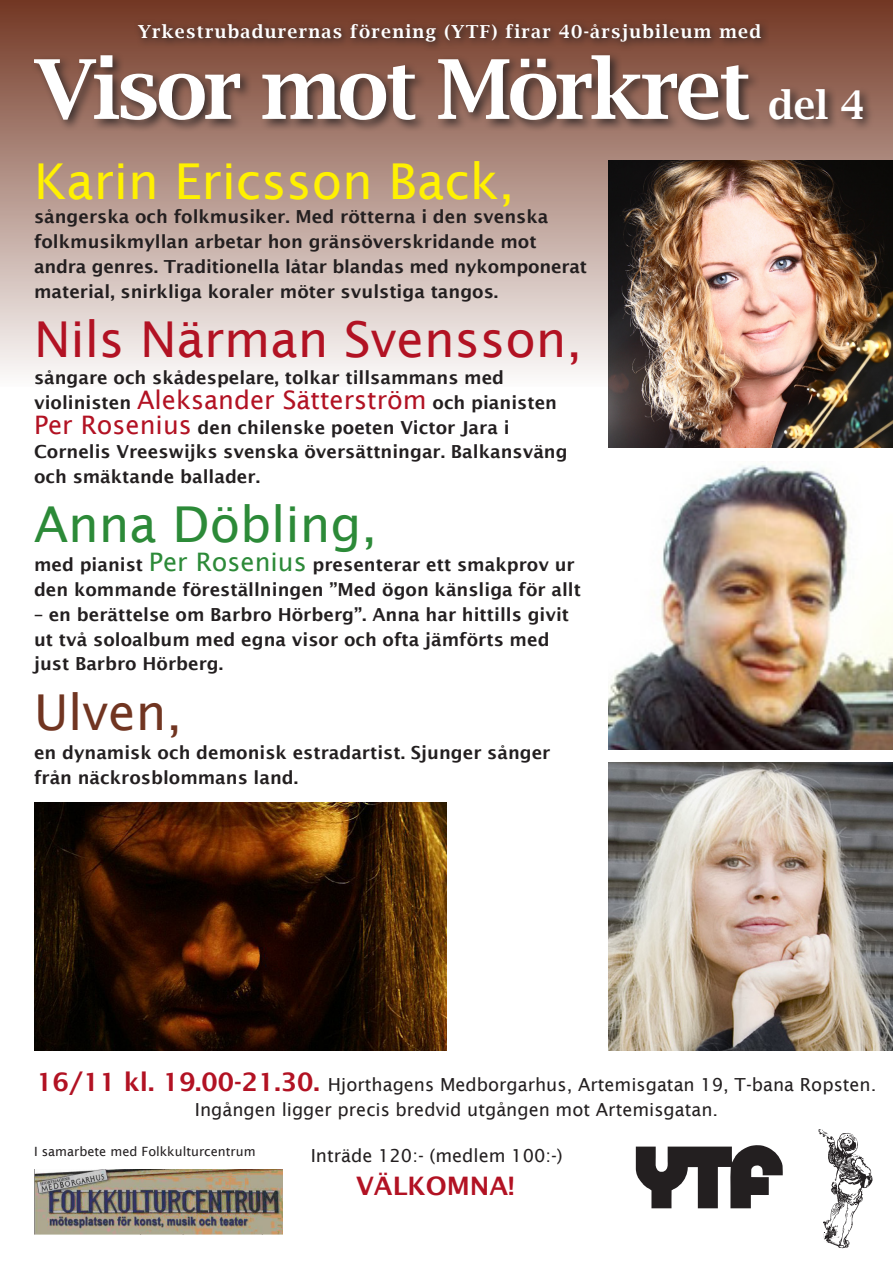
<style>
.page{position:relative;width:893px;height:1263px;background:#fff}
.page>*{position:absolute;margin:0;border:0;box-sizing:border-box;transform-origin:0 0}
.t1{font:600 82.5px "Lucida Bright";letter-spacing:-.04em;color:#fff}
.t2{font:49.5px "Lucida Sans";color:#b21223}
.t3{font:49.5px "Lucida Sans";color:#fff101}
.t4{font:49.5px "Lucida Sans";color:#2c8a38}
.t5{font:49.5px "Lucida Sans";color:#713521}
.t6{font:600 25.5px "Lucida Sans";color:#b21223}
.t7{font:600 18px/24.8px "Lucida Sans";color:#231f20}
.t8{font:18px "Lucida Sans";color:#231f20}
.t9{font:600 18px "Lucida Bright";letter-spacing:.07em;color:#fff}
.t10{font:12.75px "Lucida Sans";color:#231f20}
.s1{font-size:39px}
.s2{font-weight:400;font-size:25.5px;color:#b21223}
.s3{font-weight:400;font-size:25.5px;color:#2c8a38}
.s4{font-weight:600;font-size:25.5px;color:#b21223}
</style>
<div class="page">
<svg style="left:636px;top:1145px;width:147px;height:63px"></svg>
<svg style="left:818px;top:1129px;width:55px;height:119px"></svg>
<div style="left:0;top:0;width:893px;height:387px;background:linear-gradient(to bottom,#723723,#fdfcfb)"></div>
<div style="left:30px;top:51px;width:844px;height:81px;background:#231f20;opacity:.75"></div>
<img style="left:608px;top:161px;width:285px;height:287px">
<img style="left:608px;top:762px;width:285px;height:288px">
<img style="left:608px;top:465px;width:285px;height:284px">
<svg style="left:132px;top:18px;width:637px;height:33px;background:#714232"></svg>
<img style="left:34px;top:1169px;width:248px;height:65px">
<img style="left:34px;top:802px;width:412px;height:248px">
<p class="t9" style="left:138px;top:21px;width:624px">Yrkestrubadurernas förening (YTF) firar 40-årsjubileum med</p>
<p class="t1" style="left:34px;top:42px;width:832px">Visor mot Mörkret <span class="s1">del 4</span></p>
<p class="t3" style="left:34px;top:153px;width:482px">Karin Ericsson Back,</p>
<p class="t7" style="left:34px;top:205px;width:555px">sångerska och folkmusiker. Med rötterna i den svenska folkmusikmyllan arbetar hon gränsöverskridande mot andra genres. Traditionella låtar blandas med nykomponerat</p>
<p class="t7" style="left:34px;top:279px;width:466px">material, snirkliga koraler möter svulstiga tangos.</p>
<p class="t2" style="left:34px;top:311px;width:550px">Nils Närman Svensson,</p>
<p class="t7" style="left:34px;top:365px;width:472px">sångare och skådespelare, tolkar tillsammans med</p>
<p class="t7" style="left:34px;top:390px;width:524px">violinisten <span class="s2">Aleksander Sätterström</span> och pianisten</p>
<p class="t7" style="left:34px;top:415px;width:477px"><span class="s2">Per Rosenius</span> den chilenske poeten Victor Jara i</p>
<p class="t7" style="left:34px;top:439px;width:535px">Cornelis Vreeswijks svenska översättningar. Balkansväng</p>
<p class="t7" style="left:34px;top:464px;width:228px">och smäktande ballader.</p>
<p class="t4" style="left:34px;top:496px;width:345px">Anna Döbling,</p>
<p class="t7" style="left:34px;top:552px;width:548px">med pianist <span class="s3">Per Rosenius</span> presenterar ett smakprov ur den kommande föreställningen ”Med ögon känsliga för allt</p>
<p class="t7" style="left:34px;top:602px;width:537px">– en berättelse om Barbro Hörberg”. Anna har hittills givit ut två soloalbum med egna visor och ofta jämförts med just Barbro Hörberg.</p>
<p class="t5" style="left:34px;top:684px;width:150px">Ulven,</p>
<p class="t7" style="left:34px;top:740px;width:518px">en dynamisk och demonisk estradartist. Sjunger sånger från näckrosblommans land.</p>
<p class="t8" style="left:37px;top:1075px;width:841px"><span class="s4">16/11 kl. 19.00-21.30.</span> Hjorthagens Medborgarhus, Artemisgatan 19, T-bana Ropsten.</p>
<p class="t8" style="left:195px;top:1099px;width:525px">Ingången ligger precis bredvid utgången mot Artemisgatan.</p>
<p class="t10" style="left:34px;top:1144px;width:223px">I samarbete med Folkkulturcentrum</p>
<p class="t8" style="left:311px;top:1145px;width:254px">Inträde 120:- (medlem 100:-)</p>
<p class="t6" style="left:356px;top:1172px;width:160px">VÄLKOMNA!</p>
</div>
